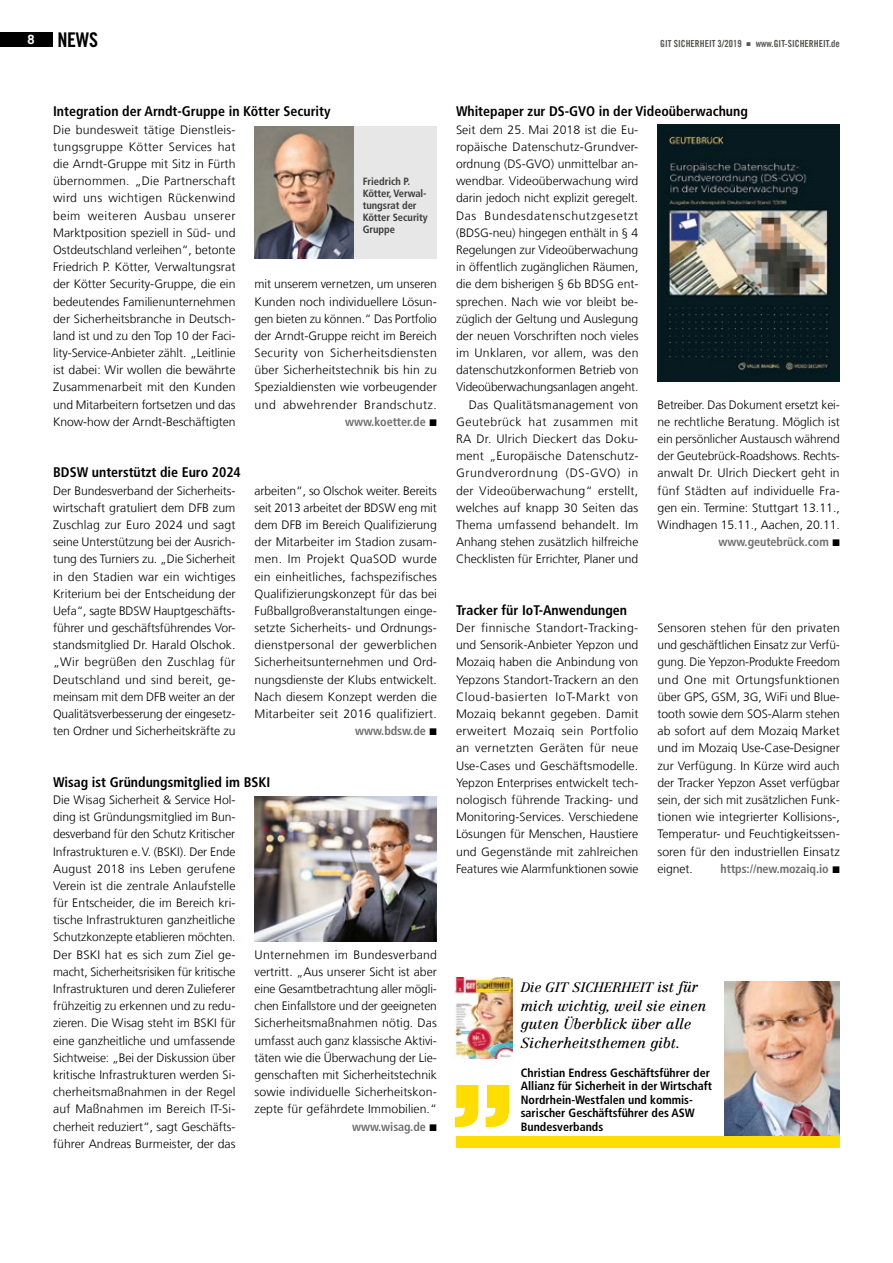
<style>
.page{position:relative;width:893px;height:1263px;background:#fff}
.page>*{position:absolute;margin:0;border:0;box-sizing:border-box;transform-origin:0 0}
.t1{font:20.25px "Trade Gothic LT Std Bd Cn 20";color:#000}
.t2{font:italic 14.4px/18.5px "Centennial LT Std";color:#000}
.t3{font:700 condensed 13.95px "Frutiger LT Com";color:#000}
.t4{font:italic 13.5px "Centennial LT Std";color:#000}
.t5{font:300 12.15px/17.2px "Frutiger LT Com";color:#000;text-align:justify}
.t6{font:700 condensed 12.15px "Frutiger LT Com";letter-spacing:-.005em;color:#706f6f}
.t7{font:700 condensed 12px/13.5px "Frutiger LT Com";color:#000}
.t8{font:700 condensed 10.5px/12px "Frutiger LT Com";letter-spacing:-.005em;color:#3c3c3b}
.t9{font:9.75px "Trade Gothic LT Com Bd Cn 20";color:#575756}
.s1{font-family:"Trade Gothic LT Com";font-weight:700;font-size:12.75px;color:#fff}
.s2{font-weight:700;font-stretch:condensed;color:#706f6f}
.s3{color:#000}
.s4{font-size:14.4px}
</style>
<div class="page">
<img style="left:255px;top:126px;width:99px;height:132px">
<div style="left:354px;top:126px;width:83px;height:132px;background:#e8e7e7"></div>
<img style="left:255px;top:796px;width:182px;height:145px">
<img style="left:657px;top:124px;width:183px;height:258px">
<img style="left:725px;top:982px;width:115px;height:154px">
<div style="left:456px;top:1136px;width:384px;height:12px;background:#fd0"></div>
<svg style="left:455px;top:1085px;width:54px;height:42px"></svg>
<img style="left:455px;top:977px;width:57px;height:82px">
<div style="left:0;top:32px;width:53px;height:15px;background:#000"></div>
<h1 class="t1" style="left:28px;top:27px;width:72px"><span class="s1">8</span> NEWS</h1>
<p class="t9" style="left:660px;top:38px;width:181px">GIT SICHERHEIT 3/2019 ▪ www.GIT-SICHERHEIT.de</p>
<p class="t3" style="left:53px;top:103px;width:279px">Integration der Arndt-Gruppe in Kötter Security</p>
<p class="t5" style="left:53px;top:121px;width:184px">Die bundesweit tätige Dienstleis&shy;tungsgruppe Kötter Services hat die Arndt-Gruppe mit Sitz in Fürth übernommen. „Die Partnerschaft wird uns wichtigen Rückenwind beim weiteren Ausbau unserer Marktposition speziell in Süd- und Ostdeutschland verleihen“, betonte Friedrich P. Kötter, Verwaltungsrat der Kötter Security-Gruppe, die ein bedeutendes Familienunternehmen der Sicherheitsbranche in Deutsch&shy;land ist und zu den Top 10 der Faci&shy;lity-Service-Anbieter zählt. „Leitlinie ist dabei: Wir wollen die bewährte Zusammenarbeit mit den Kunden und Mitarbeitern fortsetzen und das Know-how der Arndt-Beschäftigten</p>
<p class="t8" style="left:363px;top:176px;width:67px">Friedrich P.<br>Kötter, Verwal&shy;tungsrat der<br>Kötter Security<br>Gruppe</p>
<p class="t5" style="left:255px;top:276px;width:184px;text-align:right">mit unserem vernetzen, um unseren<br>Kunden noch individuellere Lösun&shy;gen bieten zu können.“ Das Portfolio der Arndt-Gruppe reicht im Bereich<br>Security von Sicherheitsdiensten über Sicherheitstechnik bis hin zu<br>Spezialdiensten wie vorbeugender und abwehrender Brandschutz. <span class="s2">www.koetter.de</span> ◾</p>
<p class="t3" style="left:53px;top:464px;width:189px">BDSW unterstützt die Euro 2024</p>
<p class="t5" style="left:53px;top:482px;width:184px">Der Bundesverband der Sicherheits&shy;wirtschaft gratuliert dem DFB zum Zuschlag zur Euro 2024 und sagt seine Unterstützung bei der Ausrich&shy;tung des Turniers zu. „Die Sicherheit in den Stadien war ein wichtiges Kriterium bei der Entscheidung der Uefa“, sagte BDSW Hauptgeschäfts&shy;führer und geschäftsführendes Vor&shy;standsmitglied Dr. Harald Olschok. „Wir begrüßen den Zuschlag für Deutschland und sind bereit, ge&shy;meinsam mit dem DFB weiter an der Qualitätsverbesserung der eingesetz&shy;ten Ordner und Sicherheitskräfte zu</p>
<p class="t5" style="left:255px;top:482px;width:184px;text-align:right">arbeiten“, so Olschok weiter. Bereits seit 2013 arbeitet der BDSW eng mit dem DFB im Bereich Qualifizierung der Mitarbeiter im Stadion zusam&shy;men. Im Projekt QuaSOD wurde ein einheitliches, fachspezifisches Qualifizierungskonzept für das bei Fußballgroßveranstaltungen einge&shy;setzte Sicherheits- und Ordnungs&shy;dienstpersonal der gewerblichen Sicherheitsunternehmen und Ord&shy;nungsdienste der Klubs entwickelt.<br>Nach diesem Konzept werden die Mitarbeiter seit 2016 qualifiziert. <span class="s2">www.bdsw.de</span> ◾</p>
<p class="t3" style="left:53px;top:774px;width:219px">Wisag ist Gründungsmitglied im BSKI</p>
<p class="t5" style="left:53px;top:791px;width:184px">Die Wisag Sicherheit &amp; Service Hol&shy;ding ist Gründungsmitglied im Bun&shy;desverband für den Schutz Kritischer Infrastrukturen e.V. (BSKI). Der Ende August 2018 ins Leben gerufene Verein ist die zentrale Anlaufstelle für Entscheider, die im Bereich kri&shy;tische Infrastrukturen ganzheitliche Schutzkonzepte etablieren möchten.<br>Der BSKI hat es sich zum Ziel ge&shy;macht, Sicherheitsrisiken für kritische Infrastrukturen und deren Zulieferer frühzeitig zu erkennen und zu redu&shy;zieren. Die Wisag steht im BSKI für eine ganzheitliche und umfassende Sichtweise: „Bei der Diskussion über kritische Infrastrukturen werden Si&shy;cherheitsmaßnahmen in der Regel auf Maßnahmen im Bereich IT-Si&shy;cherheit reduziert“, sagt Geschäfts&shy;führer Andreas Burmeister, der das</p>
<p class="t5" style="left:255px;top:946px;width:184px;text-align:right">Unternehmen im Bundesverband vertritt. „Aus unserer Sicht ist aber eine Gesamtbetrachtung aller mögli&shy;chen Einfallstore und der geeigneten Sicherheitsmaßnahmen nötig. Das umfasst auch ganz klassische Aktivi&shy;täten wie die Überwachung der Lie&shy;genschaften mit Sicherheitstechnik sowie individuelle Sicherheitskon&shy;zepte für gefährdete Immobilien.“ <span class="s2">www.wisag.de</span> ◾</p>
<p class="t3" style="left:456px;top:103px;width:293px">Whitepaper zur DS-GVO in der Videoüberwachung</p>
<p class="t5" style="left:456px;top:121px;width:184px;text-align:right">Seit dem 25. Mai 2018 ist die Eu&shy;ropäische Datenschutz-Grundver&shy;ordnung (DS-GVO) unmittelbar an&shy;wendbar. Videoüberwachung wird darin jedoch nicht explizit geregelt.<br>Das Bundesdatenschutzgesetzt (BDSG-neu) hingegen enthält in § 4<br>Regelungen zur Videoüberwachung in öffentlich zugänglichen Räumen, die dem bisherigen § 6b BDSG ent&shy;sprechen. Nach wie vor bleibt be&shy;züglich der Geltung und Auslegung der neuen Vorschriften noch vieles im Unklaren, vor allem, was den datenschutzkonformen Betrieb von Videoüberwachungsanlagen angeht.<br>Das Qualitätsmanagement von Geutebrück hat zusammen mit RA Dr. Ulrich Dieckert das Doku&shy;ment „Europäische Datenschutz-Grundverordnung (DS-GVO) in der Videoüberwachung“ erstellt, welches auf knapp 30 Seiten das Thema umfassend behandelt. Im Anhang stehen zusätzlich hilfreiche Checklisten für Errichter, Planer und</p>
<p class="t5" style="left:657px;top:396px;width:184px;text-align:right">Betreiber. Das Dokument ersetzt kei&shy;ne rechtliche Beratung. Möglich ist ein persönlicher Austausch während der Geutebrück-Roadshows. Rechts&shy;anwalt Dr. Ulrich Dieckert geht in fünf Städten auf individuelle Fra&shy;gen ein. Termine: Stuttgart 13.11., Windhagen 15.11., Aachen, 20.11. <span class="s2">www.geutebrück.com</span> ◾</p>
<p class="t3" style="left:456px;top:602px;width:173px">Tracker für IoT-Anwendungen</p>
<p class="t5" style="left:456px;top:619px;width:184px">Der finnische Standort-Tracking&shy;und Sensorik-Anbieter Yepzon und Mozaiq haben die Anbindung von Yepzons Standort-Trackern an den Cloud-basierten IoT-Markt von Mozaiq bekannt gegeben. Damit erweitert Mozaiq sein Portfolio an vernetzten Geräten für neue Use-Cases und Geschäftsmodelle.<br>Yepzon Enterprises entwickelt tech&shy;nologisch führende Tracking- und Monitoring-Services. Verschiedene Lösungen für Menschen, Haustiere und Gegenstände mit zahlreichen Features wie Alarmfunktionen sowie</p>
<p class="t5" style="left:657px;top:619px;width:184px">Sensoren stehen für den privaten und geschäftlichen Einsatz zur Verfü&shy;gung. Die Yepzon-Produkte Freedom und One mit Ortungsfunktionen über GPS, GSM, 3G, WiFi und Blue&shy;tooth sowie dem SOS-Alarm stehen ab sofort auf dem Mozaiq Market und im Mozaiq Use-Case-Designer zur Verfügung. In Kürze wird auch der Tracker Yepzon Asset verfügbar sein, der sich mit zusätzlichen Funk&shy;tionen wie integrierter Kollisions-, Temperatur- und Feuchtigkeitssen&shy;soren für den industriellen Einsatz eignet.</p>
<p class="t6" style="left:721px;top:861px;width:121px">https://new.mozaiq.io <span class="s3">◾</span></p>
<p class="t4" style="left:521px;top:979px;width:179px">Die GIT SICHERHEIT <span class="s4">ist für</span></p>
<p class="t2" style="left:521px;top:997px;width:187px">mich wichtig, weil sie einen guten Überblick über alle<br>Sicherheitsthemen gibt.</p>
<p class="t7" style="left:521px;top:1066px;width:193px">Christian Endress Geschäftsführer der Allianz für Sicherheit in der Wirtschaft Nordrhein-Westfalen und kommis&shy;sarischer Geschäftsführer des ASW Bundesverbands</p>
</div>
